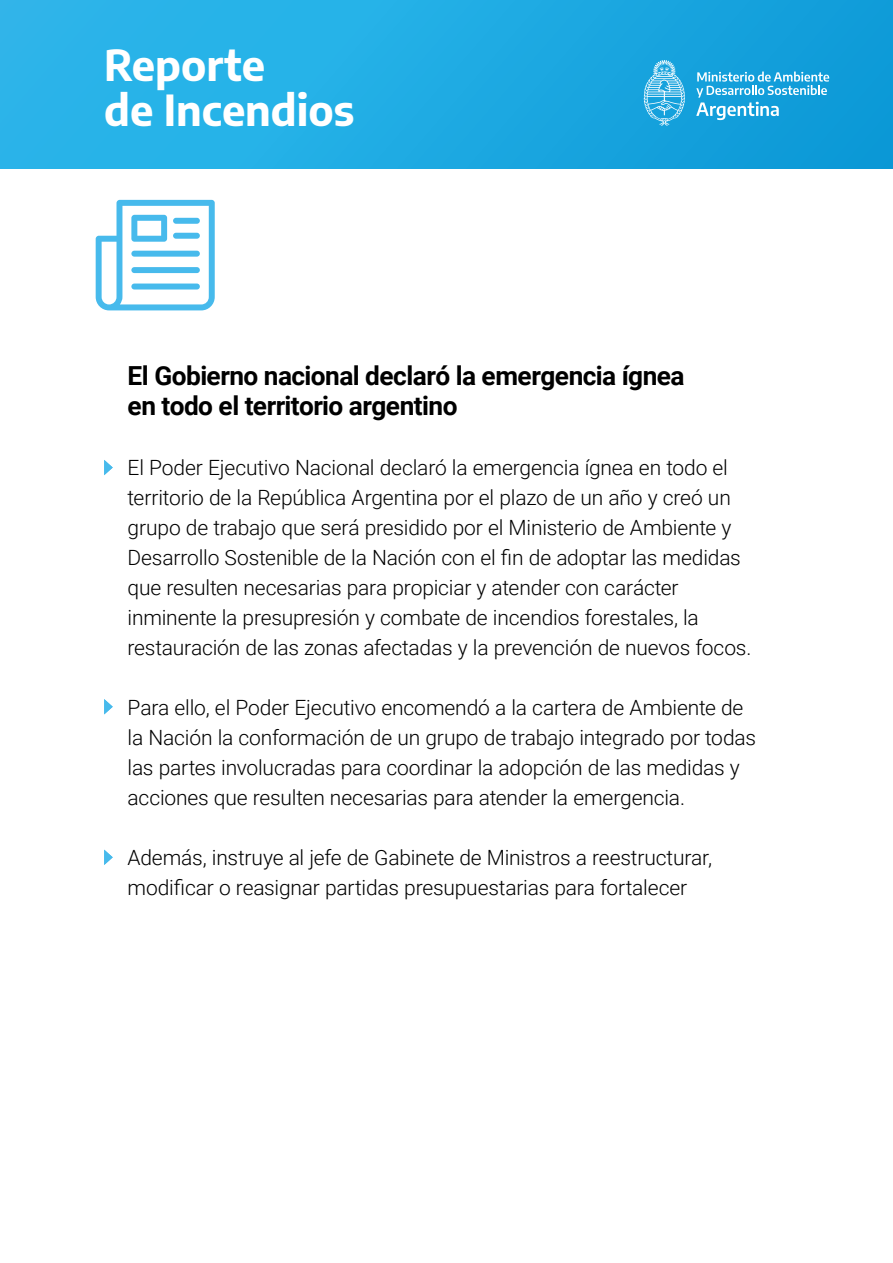
<style>
.page{position:relative;width:893px;height:1263px;background:#fff}
.page>*{position:absolute;margin:0;border:0;box-sizing:border-box;transform-origin:0 0}
.t1{font:700 42px/44.4px "Encode Sans";color:#fff}
.t2{font:700 26.25px/30px "Roboto";letter-spacing:-.02em;color:#000}
.t3{font:300 21px/30px "Roboto";letter-spacing:-.01em;color:#000}
</style>
<div class="page">
<div style="left:0;top:0;width:893px;height:169px;background:linear-gradient(to right,#2fb9ec,#0e9bd8)"></div>
<svg style="left:696px;top:72px;width:133px;height:48px"></svg>
<svg style="left:644px;top:60px;width:41px;height:66px"></svg>
<svg style="left:96px;top:200px;width:119px;height:110px"></svg>
<svg style="left:104px;top:460px;width:9px;height:15px"></svg>
<svg style="left:104px;top:699px;width:9px;height:15px"></svg>
<svg style="left:104px;top:850px;width:9px;height:15px"></svg>
<h1 class="t1" style="left:104px;top:41px;width:252px">Reporte<br>de Incendios</h1>
<p class="t2" style="left:128px;top:360px;width:559px">El Gobierno nacional declaró la emergencia ígnea en todo el territorio argentino</p>
<p class="t3" style="left:128px;top:452px;width:625px">El Poder Ejecutivo Nacional declaró la emergencia ígnea en todo el territorio de la República Argentina por el plazo de un año y creó un grupo de trabajo que será presidido por el Ministerio de Ambiente y Desarrollo Sostenible de la Nación con el fin de adoptar las medidas que resulten necesarias para propiciar y atender con carácter inminente la presupresión y combate de incendios forestales, la restauración de las zonas afectadas y la prevención de nuevos focos.</p>
<p class="t3" style="left:128px;top:692px;width:630px">Para ello, el Poder Ejecutivo encomendó a la cartera de Ambiente de la Nación la conformación de un grupo de trabajo integrado por todas las partes involucradas para coordinar la adopción de las medidas y acciones que resulten necesarias para atender la emergencia.</p>
<p class="t3" style="left:128px;top:842px;width:586px">Además, instruye al jefe de Gabinete de Ministros a reestructurar, modificar o reasignar partidas presupuestarias para fortalecer</p>
</div>
